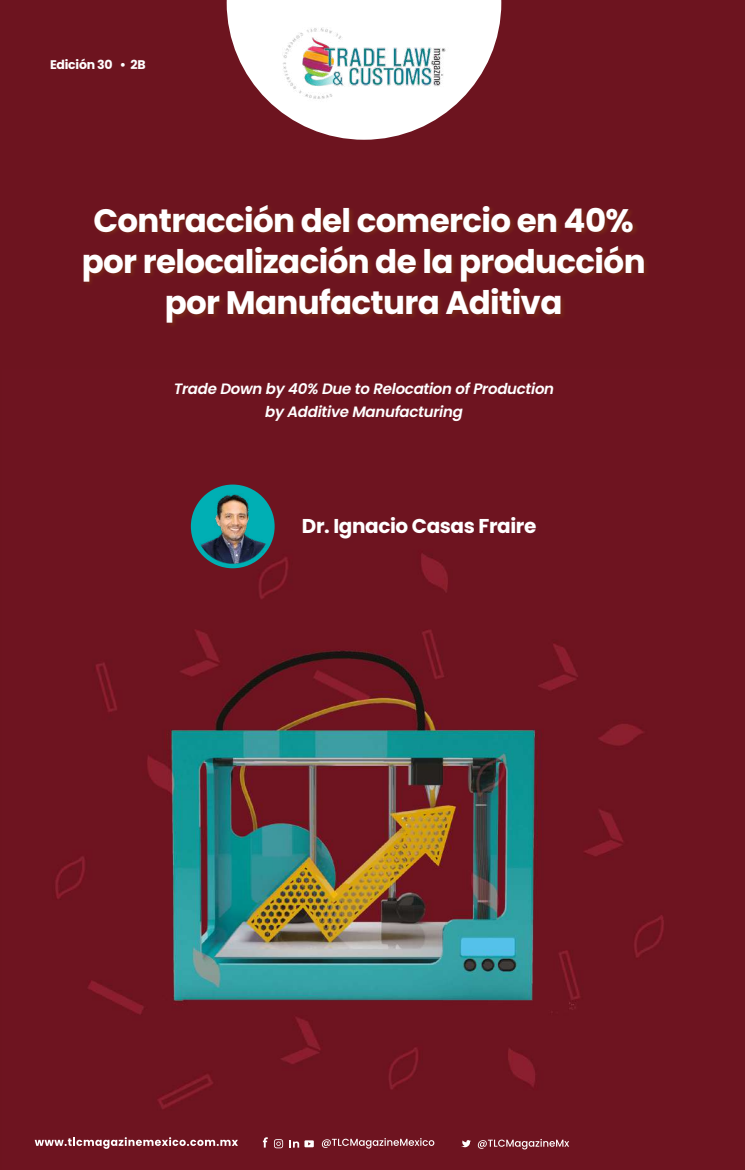
<style>
.page{position:relative;width:745px;height:1170px;background:#fff}
.page>*{position:absolute;margin:0;border:0;box-sizing:border-box;transform-origin:0 0}
.t1{font:700 32.5px/41.2px "Poppins";letter-spacing:-.02em;color:#fff;text-align:center}
.t2{font:700 20px "Poppins";letter-spacing:-.02em;color:#fff}
.t3{font:italic 600 15px/22.5px "Poppins";letter-spacing:-.02em;color:#fff;text-align:center}
.t4{font:700 12.5px "Poppins";letter-spacing:-.02em;color:#fff}
</style>
<div class="page">
<div style="left:0;top:0;width:744px;height:1169px;background:#6d141f"></div>
<img style="left:34px;top:488px;width:630px;height:662px">
<svg style="left:226px;top:0;width:275px;height:140px;fill:#fff"></svg>
<img style="left:258px;top:18px;width:211px;height:98px">
<div style="left:83px;top:204px;width:566px;height:124px;background:#955800;opacity:.24"></div>
<svg style="left:35px;top:1137px;width:203px;height:11px"></svg>
<svg style="left:263px;top:1137px;width:4px;height:10px"></svg>
<svg style="left:461px;top:1139px;width:9px;height:8px"></svg>
<svg style="left:274px;top:1138px;width:9px;height:10px"></svg>
<svg style="left:289px;top:1139px;width:24px;height:8px"></svg>
<svg style="left:321px;top:1137px;width:113px;height:11px"></svg>
<svg style="left:477px;top:1138px;width:91px;height:11px"></svg>
<img style="left:191px;top:484px;width:83px;height:84px;border-radius:42px">
<div style="left:302px;top:515px;width:239px;height:29px;background:#6d1420"></div>
<p class="t4" style="left:50px;top:57px;width:97px">Edición 30 • 2B</p>
<p class="t1" style="left:82px;top:200px;width:565px">Contracción del comercio en 40% por relocalización de la producción por Manufactura Aditiva</p>
<p class="t3" style="left:174px;top:378px;width:381px">Trade Down by 40% Due to Relocation of Production by Additive Manufacturing</p>
<p class="t2" style="left:302px;top:514px;width:236px">Dr. Ignacio Casas Fraire</p>
</div>
